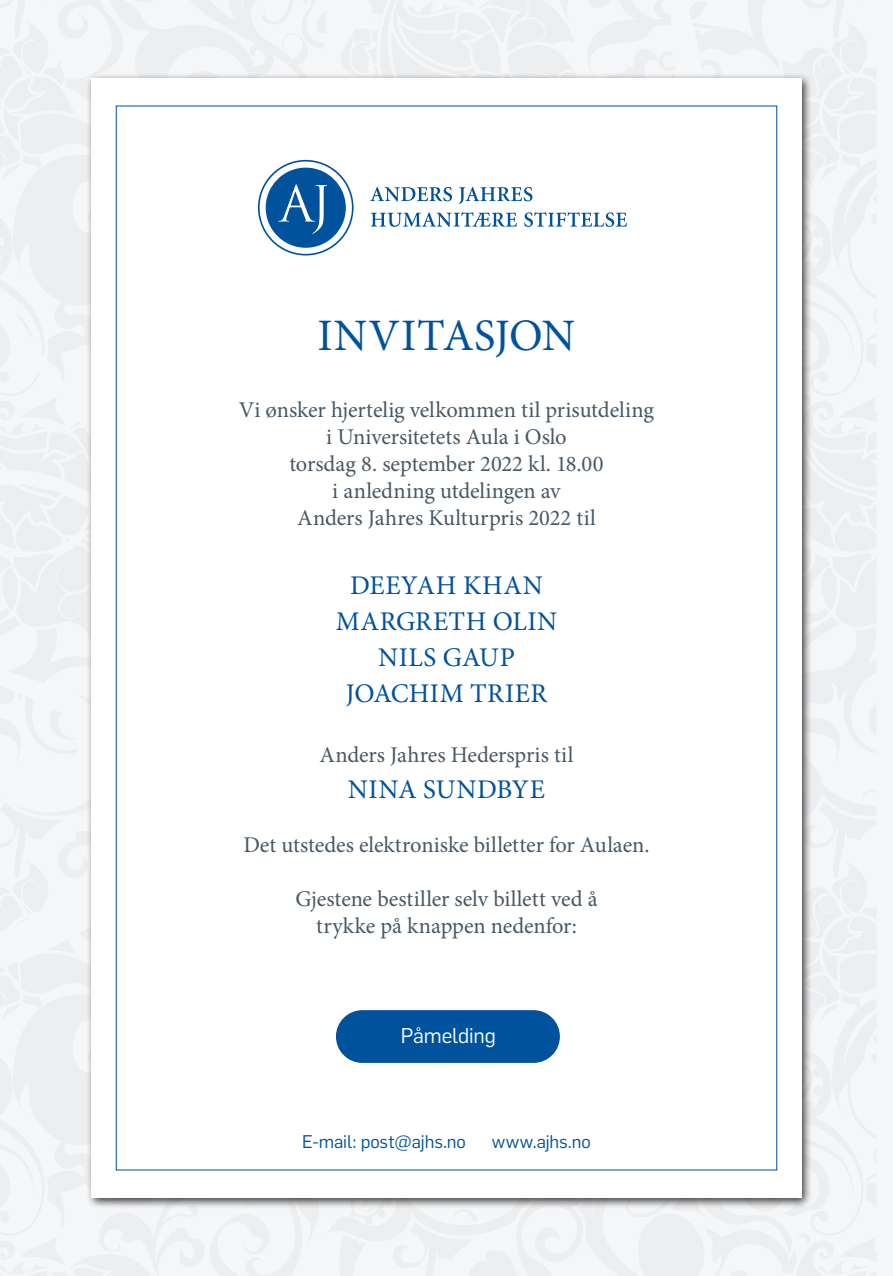
<style>
.page{position:relative;width:893px;height:1276px;background:#fff}
.page>*{position:absolute;margin:0;border:0;box-sizing:border-box;transform-origin:0 0}
.t1{font:45px "Minion Pro";letter-spacing:.01em;color:#00529c}
.t2{font:27px/36px "Minion Pro";letter-spacing:.015em;color:#00529c;text-align:center}
.t3{font:22.5px/27px "Minion Pro";letter-spacing:-.005em;color:#485865;text-align:center}
.t4{font:21px "Flama";letter-spacing:-.01em;color:#fafdff}
.t5{font:18px "Flama";letter-spacing:-.005em;color:#00529c}
</style>
<div class="page">
<div style="left:0;top:0;width:877px;height:1276px;background:#f4f4f5"></div>
<div style="left:87px;top:73px;width:725px;height:1135px;background:#000;opacity:.75"></div>
<div style="left:91px;top:78px;width:710px;height:1119px;background:#fff"></div>
<svg style="left:266px;top:168px;width:80px;height:80px"></svg>
<div style="left:258px;top:160px;width:96px;height:95px;border:2px solid #00529c;border-radius:50%"></div>
<svg style="left:370px;top:187px;width:82px;height:14px"></svg>
<svg style="left:459px;top:187px;width:73px;height:17px"></svg>
<svg style="left:371px;top:212px;width:146px;height:15px"></svg>
<svg style="left:524px;top:212px;width:103px;height:15px"></svg>
<div style="left:336px;top:1010px;width:224px;height:53px;background:#00529c;border-radius:26px"></div>
<h1 class="t1" style="left:318px;top:306px;width:259px">INVITASJON</h1>
<p class="t3" style="left:239px;top:397px;width:417px">Vi ønsker hjertelig velkommen til prisutdeling i Universitetets Aula i Oslo<br>torsdag 8. september 2022 kl. 18.00<br>i anledning utdelingen av<br>Anders Jahres Kulturpris 2022 til</p>
<p class="t2" style="left:336px;top:568px;width:223px">DEEYAH KHAN<br>MARGRETH OLIN<br>NILS GAUP<br>JOACHIM TRIER</p>
<p class="t3" style="left:320px;top:742px;width:255px">Anders Jahres Hederspris til</p>
<p class="t2" style="left:348px;top:772px;width:199px">NINA SUNDBYE</p>
<p class="t3" style="left:243px;top:832px;width:407px">Det utstedes elektroniske billetter for Aulaen.</p>
<p class="t3" style="left:295px;top:886px;width:304px">Gjestene bestiller selv billett ved å trykke på knappen nedenfor:</p>
<p class="t4" style="left:401px;top:1021px;width:97px">Påmelding</p>
<p class="t5" style="left:302px;top:1129px;width:165px">E-mail: post@ajhs.no</p>
<p class="t5" style="left:492px;top:1129px;width:100px">www.ajhs.no</p>
</div>
